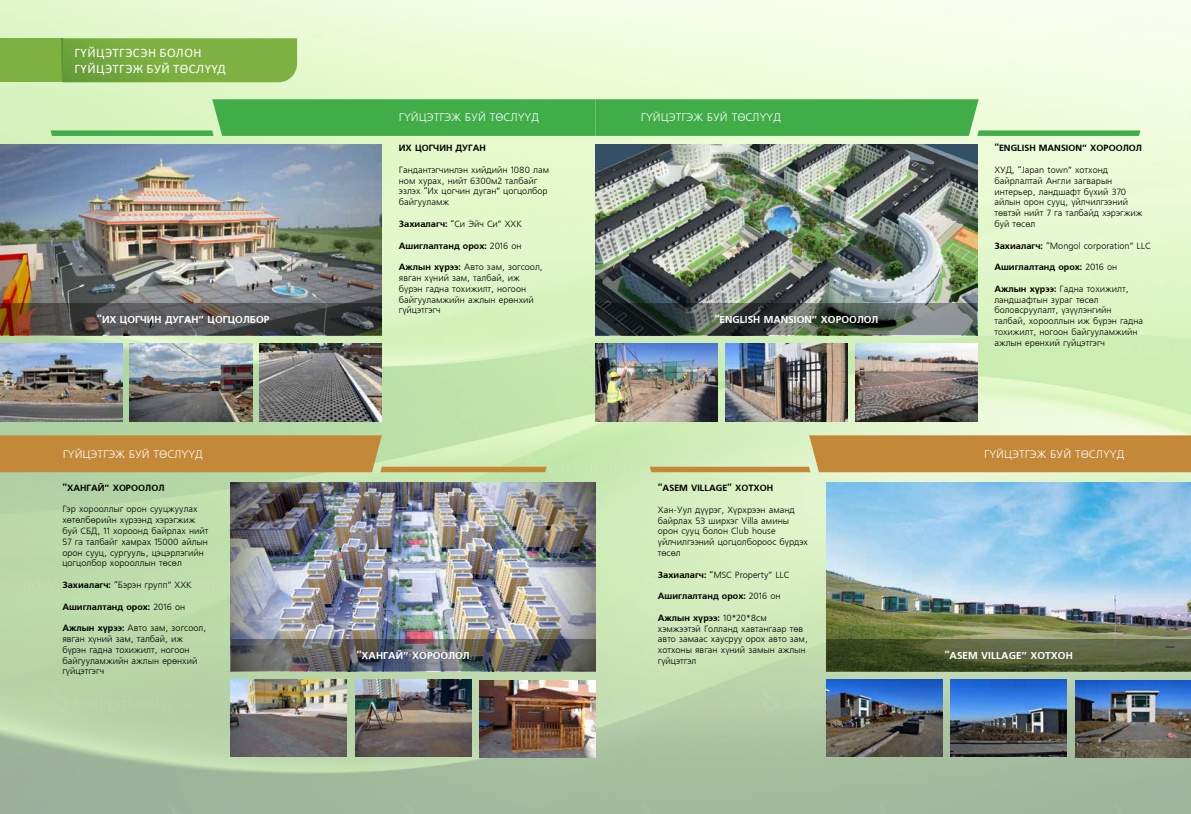
<style>
.page{position:relative;width:1191px;height:814px;background:#fff}
.page>*{position:absolute;margin:0;border:0;box-sizing:border-box;transform-origin:0 0}
.t1{font:13px/15.6px "Calibri";letter-spacing:.04em;color:#fff}
.t2{font:11px "Mogul Freeset";color:#fff}
.t3{font:700 10px "Mogul Freeset";color:#fff}
.t4{font:9px/10.8px "Mogul Freeset";color:#000}
.t5{font:700 9px "Mogul Freeset";color:#000}
.s1{font-weight:700}
.s2{font-weight:400}
</style>
<div class="page">
<img style="left:0;top:0;width:1191px;height:813px">
<svg style="left:0;top:435px;width:546px;height:37px"></svg>
<div style="left:0;top:38px;width:63px;height:44px;background:#7eb142"></div>
<hr style="left:61px;top:38px;width:1px;height:44px;background:#006a38">
<svg style="left:62px;top:38px;width:235px;height:44px"></svg>
<img style="left:231px;top:483px;width:364px;height:156px">
<img style="left:0;top:144px;width:382px;height:159px">
<svg style="left:0;top:303px;width:382px;height:32px"></svg>
<img style="left:231px;top:639px;width:364px;height:32px">
<img style="left:355px;top:679px;width:116px;height:77px">
<img style="left:231px;top:679px;width:115px;height:77px">
<img style="left:479px;top:680px;width:116px;height:77px">
<img style="left:0;top:343px;width:122px;height:78px">
<img style="left:130px;top:343px;width:122px;height:78px">
<img style="left:260px;top:343px;width:122px;height:78px">
<svg style="left:51px;top:99px;width:1089px;height:37px"></svg>
<svg style="left:650px;top:435px;width:541px;height:37px"></svg>
<img style="left:826px;top:483px;width:365px;height:156px">
<svg style="left:826px;top:639px;width:365px;height:32px"></svg>
<img style="left:950px;top:679px;width:116px;height:77px">
<img style="left:826px;top:679px;width:116px;height:77px">
<img style="left:1075px;top:680px;width:116px;height:77px">
<img style="left:595px;top:144px;width:382px;height:159px">
<svg style="left:595px;top:303px;width:382px;height:32px"></svg>
<img style="left:595px;top:343px;width:122px;height:78px">
<img style="left:725px;top:343px;width:122px;height:78px">
<img style="left:855px;top:343px;width:122px;height:78px">
<h1 class="t1" style="left:74px;top:45px;width:153px">Гүйцэтгэсэн болон гүйцэтгэж буй төслүүд</h1>
<p class="t3" style="left:97px;top:313px;width:175px">“ИХ ЦОГЧИН ДУГАН” ЦОГЦОЛБОР</p>
<p class="t2" style="left:399px;top:112px;width:142px">Гүйцэтгэж буй төслүүд</p>
<p class="t5" style="left:399px;top:143px;width:88px">Их ЦОГЧИН ДУГАН</p>
<p class="t4" style="left:399px;top:165px;width:152px">Гандантэгчинлэн хийдийн 1080 лам ном хурах, нийт 6300м2 талбайг эзлэх “Их цогчин дуган” цогцолбор байгууламж</p>
<p class="t4" style="left:399px;top:219px;width:125px"><span class="s1">Захиалагч:</span> “Си Эйч Си” ХХК</p>
<p class="t5" style="left:399px;top:240px;width:124px">Ашиглалтанд орох: <span class="s2">2016 он</span></p>
<p class="t4" style="left:399px;top:262px;width:145px"><span class="s1">Ажлын хүрээ:</span> Авто зам, зогсоол, явган хүний зам, талбай, иж бүрэн гадна тохижилт, ногоон байгууламжийн ажлын ерөнхий гүйцэтгэгч</p>
<p class="t2" style="left:641px;top:112px;width:142px">Гүйцэтгэж буй төслүүд</p>
<p class="t3" style="left:714px;top:313px;width:165px">“ENGLISH MANSION” ХОРООЛОЛ</p>
<p class="t5" style="left:994px;top:143px;width:104px">“ENGLISH MANSION” хороо</p>
<p class="t5" style="left:1122px;top:143px;width:21px">лол</p>
<p class="t4" style="left:994px;top:165px;width:7px">ХУД</p>
<p class="t4" style="left:994px;top:165px;width:150px;text-indent:18px">, “Japan town” хотхонд байрлалтай Англи загварын интерьер, ландшафт бүхий 370 айлын орон сууц, үйлчилгээний төвтэй нийт 7 га талбайд хэрэгжиж буй төсөл</p>
<p class="t4" style="left:994px;top:240px;width:158px"><span class="s1">Захиалагч:</span> “Mongol corporation” LLC</p>
<p class="t5" style="left:994px;top:262px;width:124px">Ашиглалтанд орох: <span class="s2">2016 он</span></p>
<p class="t4" style="left:994px;top:284px;width:150px"><span class="s1">Ажлын хүрээ:</span> Гадна тохижилт, ландшафтын зураг төсөл боловсруулалт, үзүүлэнгийн талбай, хорооллын иж бүрэн гадна тохижилт, ногоон байгууламжийн ажлын ерөнхий гүйцэтгэгч</p>
<p class="t2" style="left:63px;top:448px;width:142px">Гүйцэтгэж буй төслүүд</p>
<p class="t2" style="left:984px;top:448px;width:142px">Гүйцэтгэж буй төслүүд</p>
<p class="t5" style="left:62px;top:482px;width:71px">“ХАНГАЙ ” ХОроо</p>
<p class="t5" style="left:145px;top:482px;width:21px">лол</p>
<p class="t4" style="left:62px;top:504px;width:148px">Гэр хорооллыг орон сууцжуулах хөтөлбөрийн хүрээнд хэрэгжиж буй СБД, 11 хороонд байрлах нийт<br>57 га талбайг хамрах 15000 айлын орон сууц, сургууль, цэцэрлэгийн цогцолбор хорооллын төсөл</p>
<p class="t4" style="left:62px;top:580px;width:131px"><span class="s1">Захиалагч:</span> “Бэрэн групп” ХХК</p>
<p class="t5" style="left:62px;top:601px;width:124px">Ашиглалтанд орох: <span class="s2">2016 он</span></p>
<p class="t4" style="left:62px;top:623px;width:145px"><span class="s1">Ажлын хүрээ:</span> Авто зам, зогсоол, явган хүний зам, талбай, иж бүрэн гадна тохижилт, ногоон байгууламжийн ажлын ерөнхий гүйцэтгэгч</p>
<p class="t3" style="left:356px;top:650px;width:64px">“ХАНГАЙ ” хороо</p>
<p class="t3" style="left:448px;top:650px;width:23px">лол</p>
<p class="t5" style="left:658px;top:483px;width:117px">“ASEM VILLAGE“ ХОТХОН</p>
<p class="t4" style="left:658px;top:504px;width:152px">Хан-Уул дүүрэг, Хүрхрээн аманд байрлах 53 ширхэг Villa амины орон сууц болон Club house үйлчилгээний цогцолбороос бүрдэх төсөл</p>
<p class="t4" style="left:658px;top:569px;width:133px"><span class="s1">Захиалагч:</span> “MSC Property” LLC</p>
<p class="t5" style="left:658px;top:591px;width:124px">Ашиглалтанд орох: <span class="s2">2016 он</span></p>
<p class="t4" style="left:658px;top:612px;width:151px"><span class="s1">Ажлын хүрээ:</span> 10*20*8см хэмжээтэй Голланд хавтангаар төв авто замаас хаусруу орох авто зам, хотхоны явган хүний замын ажлын гүйцэтгэл</p>
<p class="t3" style="left:944px;top:650px;width:130px">“ASEM VILLAGE” ХОТХОН</p>
</div>
